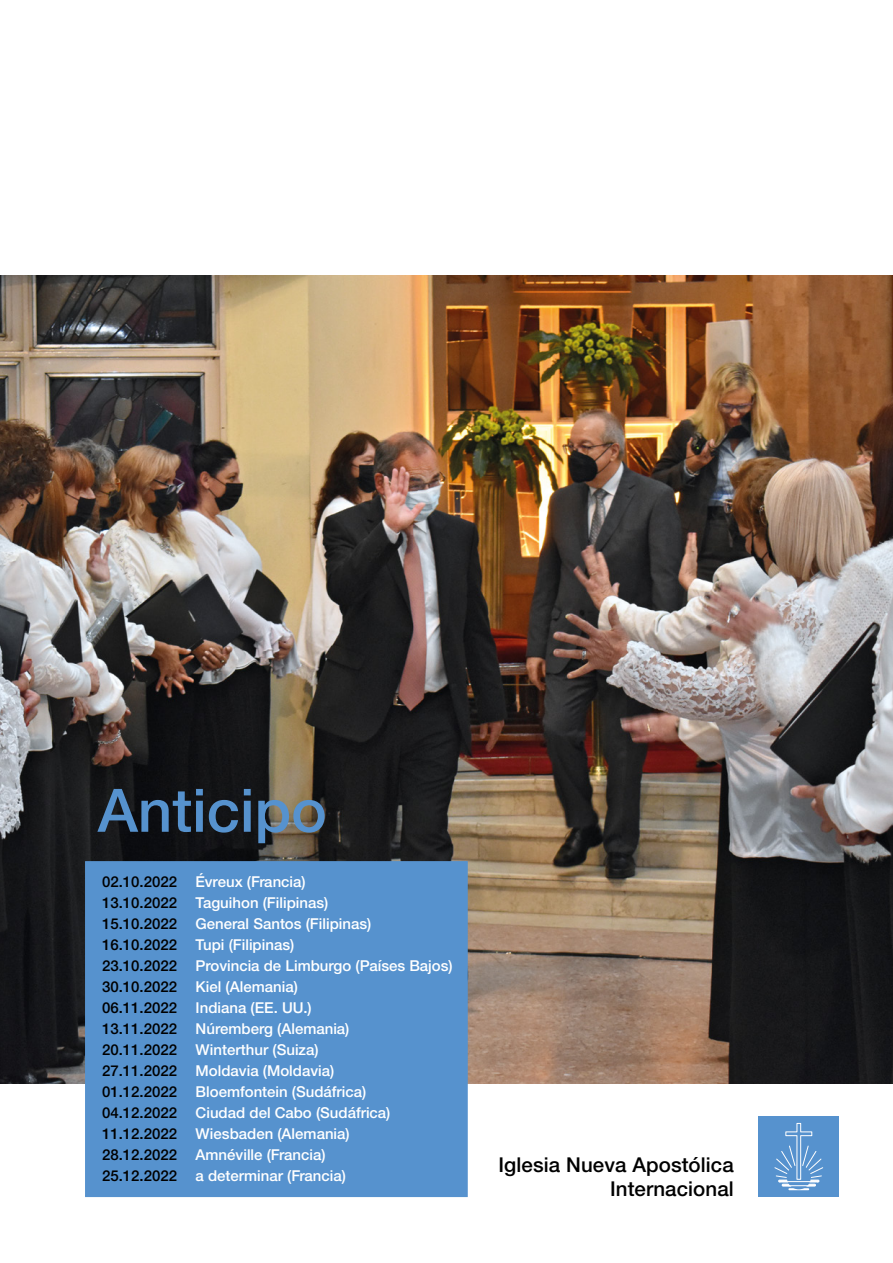
<style>
.page{position:relative;width:893px;height:1263px;background:#fff}
.page>*{position:absolute;margin:0;border:0;box-sizing:border-box;transform-origin:0 0}
.t1{font:500 60px "Helvetica Neue LTW1 G";color:#5692ce}
.t2{font:500 20.55px/24.6px "Helvetica Neue LTW1 G";letter-spacing:.005em;color:#000;text-align:right}
.t3{font:500 15px/21px "Helvetica Neue LTW1 G";color:#fff}
.s1{color:#000}
</style>
<div class="page">
<img style="left:0;top:275px;width:893px;height:808px">
<div style="left:758px;top:1116px;width:81px;height:81px;background:#5692ce"></div>
<svg style="left:774px;top:1122px;width:50px;height:68px"></svg>
<div style="left:85px;top:861px;width:383px;height:336px;background:#5692ce;border:1px solid #5692ce"></div>
<h1 class="t1" style="left:98px;top:774px;width:230px">Anticipo</h1>
<p class="t3" style="left:102px;top:871px;width:352px"><span class="s1">02.10.2022</span> Évreux (Francia)<br><span class="s1">13.10.2022</span> Taguihon (Filipinas)<br><span class="s1">15.10.2022</span> General Santos (Filipinas)<br><span class="s1">16.10.2022</span> Tupi (Filipinas)<br><span class="s1">23.10.2022</span> Provincia de Limburgo (Países Bajos)<br><span class="s1">30.10.2022</span> Kiel (Alemania)<br><span class="s1">06.11.2022</span> Indiana (EE. UU.)<br><span class="s1">13.11.2022</span> Núremberg (Alemania)<br><span class="s1">20.11.2022</span> Winterthur (Suiza)<br><span class="s1">27.11.2022</span> Moldavia (Moldavia)<br><span class="s1">01.12.2022</span> Bloemfontein (Sudáfrica)<br><span class="s1">04.12.2022</span> Ciudad del Cabo (Sudáfrica)<br><span class="s1">11.12.2022</span> Wiesbaden (Alemania)<br><span class="s1">28.12.2022</span> Amnéville (Francia)<br><span class="s1">25.12.2022</span> a determinar (Francia)</p>
<h2 class="t2" style="left:498px;top:1152px;width:237px">Iglesia Nueva Apostólica<br>Internacional</h2>
</div>
